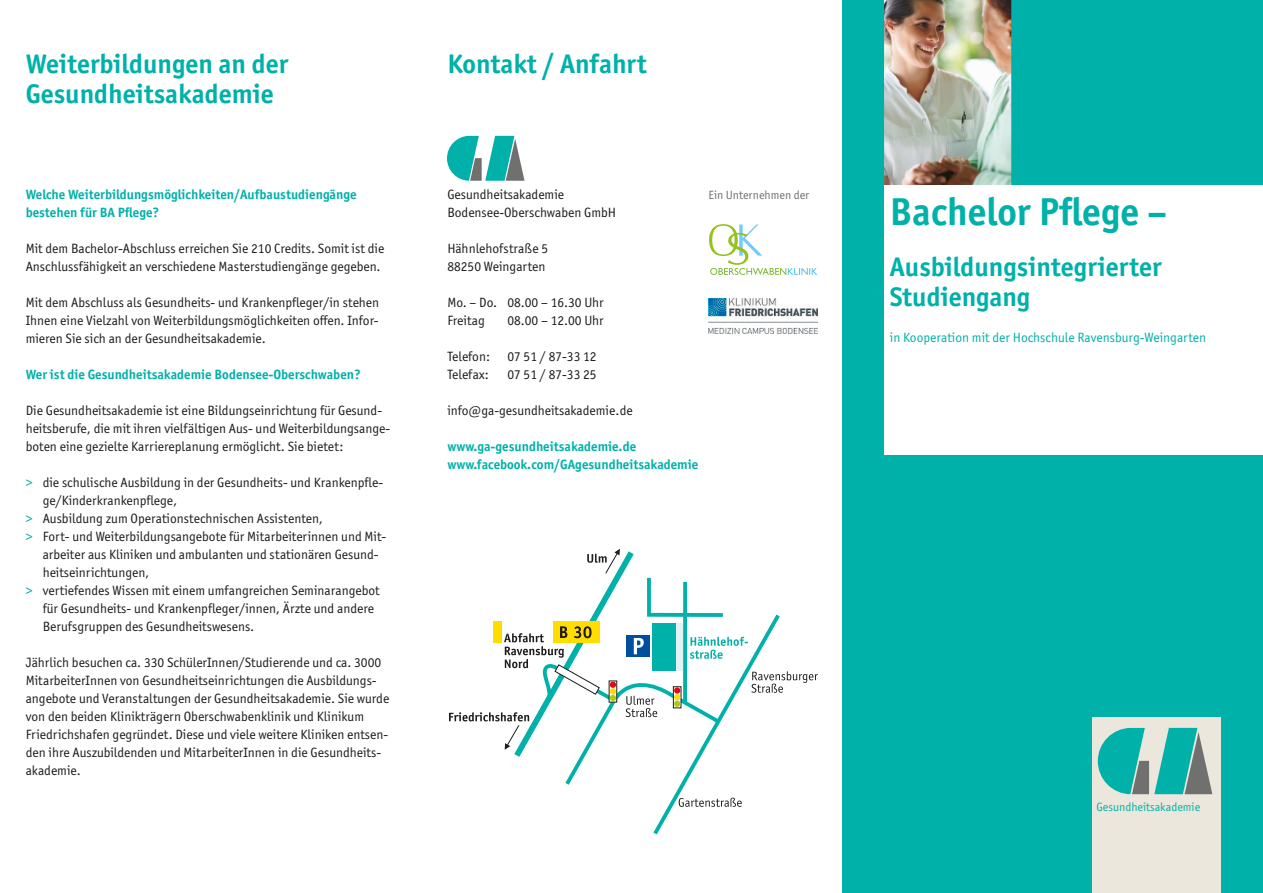
<style>
.page{position:relative;width:1263px;height:893px;background:#fff}
.page>*{position:absolute;margin:0;border:0;box-sizing:border-box;transform-origin:0 0}
.t1{font:700 39px "Officina Sans ITC Pro";color:#00b1aa}
.t2{font:700 27px/30px "Officina Sans ITC Pro";color:#00b1aa}
.t3{font:13.5px/18px "Officina Sans ITC Pro";color:#1d1d1b}
.t4{font:700 13.5px/18px "Officina Sans ITC Pro";color:#00b1aa}
.t5{font:13.5px "Officina Sans ITC Pro";color:#00b1aa}
.t6{font:12px "Officina Sans ITC Pro";color:#00b1aa}
.t7{font:12px "Officina Sans ITC Pro";color:#70706f}
.s1{color:#00b1aa}
</style>
<div class="page">
<div style="left:842px;top:0;width:421px;height:893px;background:#00b1aa"></div>
<img style="left:885px;top:0;width:126px;height:185px">
<div style="left:1092px;top:718px;width:128px;height:175px;background:#ebe7dd"></div>
<svg style="left:449px;top:549px;width:369px;height:285px"></svg>
<div style="left:493px;top:621px;width:8px;height:21px;background:#fd0"></div>
<svg style="left:1098px;top:728px;width:114px;height:66px"></svg>
<svg style="left:447px;top:136px;width:77px;height:45px"></svg>
<div style="left:884px;top:185px;width:379px;height:269px;background:#fff"></div>
<svg style="left:709px;top:224px;width:108px;height:51px"></svg>
<img style="left:708px;top:298px;width:109px;height:35px">
<h2 class="t2" style="left:26px;top:48px;width:264px">Weiterbildungen an der<br>Gesundheitsakademie</h2>
<h2 class="t2" style="left:447px;top:48px;width:201px">Kontakt / Anfahrt</h2>
<p class="t4" style="left:26px;top:185px;width:332px">Welche Weiterbildungsmöglichkeiten/Aufbaustudiengänge bestehen für BA Pflege?</p>
<p class="t3" style="left:26px;top:239px;width:360px">Mit dem Bachelor-Abschluss erreichen Sie 210 Credits. Somit ist die<br>Anschlussfähigkeit an verschiedene Masterstudiengänge gegeben.</p>
<p class="t3" style="left:26px;top:293px;width:355px;text-align:justify">Mit dem Abschluss als Gesundheits- und Krankenpfleger/in stehen Ihnen eine Vielzahl von Weiterbildungsmöglichkeiten offen. Infor&shy;mieren Sie sich an der Gesundheitsakademie.</p>
<p class="t4" style="left:26px;top:365px;width:337px">Wer ist die Gesundheitsakademie Bodensee-Oberschwaben?</p>
<p class="t3" style="left:26px;top:401px;width:366px">Die Gesundheitsakademie ist eine Bildungseinrichtung für Gesund&shy;heitsberufe, die mit ihren vielfältigen Aus- und Weiterbildungsange&shy;boten eine gezielte Karriereplanung ermöglicht. Sie bietet:</p>
<p class="t3" style="left:26px;top:473px;width:359px"><span class="s1">&gt;</span> die schulische Ausbildung in der Gesundheits- und Krankenpfle-</p>
<p class="t3" style="left:43px;top:491px;width:136px">ge/Kinderkrankenpflege,</p>
<p class="t3" style="left:26px;top:509px;width:299px"><span class="s1">&gt;</span> Ausbildung zum Operationstechnischen Assistenten,</p>
<p class="t3" style="left:26px;top:527px;width:362px"><span class="s1">&gt;</span> Fort- und Weiterbildungsangebote für Mitarbeiterinnen und Mit-</p>
<p class="t3" style="left:43px;top:545px;width:337px">arbeiter aus Kliniken und ambulanten und stationären Gesund-</p>
<p class="t3" style="left:43px;top:563px;width:108px">heitseinrichtungen,</p>
<p class="t3" style="left:26px;top:581px;width:356px"><span class="s1">&gt;</span> vertiefendes Wissen mit einem umfangreichen Seminarangebot</p>
<p class="t3" style="left:43px;top:599px;width:333px">für Gesundheits- und Krankenpfleger/innen, Ärzte und andere</p>
<p class="t3" style="left:43px;top:617px;width:213px">Berufsgruppen des Gesundheitswesens.</p>
<p class="t3" style="left:26px;top:653px;width:365px">Jährlich besuchen ca. 330 SchülerInnen/Studierende und ca. 3000<br>MitarbeiterInnen von Gesundheitseinrichtungen die Ausbildungs&shy;angebote und Veranstaltungen der Gesundheitsakademie. Sie wurde von den beiden Klinikträgern Oberschwabenklinik und Klinikum Friedrichshafen gegründet. Diese und viele weitere Kliniken entsen&shy;den ihre Auszubildenden und MitarbeiterInnen in die Gesundheits&shy;akademie.</p>
<p class="t3" style="left:447px;top:185px;width:170px">Gesundheitsakademie<br>Bodensee-Oberschwaben GmbH</p>
<p class="t3" style="left:447px;top:239px;width:102px">Hähnlehofstraße 5<br>88250 Weingarten</p>
<p class="t3" style="left:447px;top:293px;width:158px">Mo. – Do. 08.00 – 16.30 Uhr<br>Freitag</p>
<p class="t3" style="left:507px;top:311px;width:98px">08.00 – 12.00 Uhr</p>
<p class="t3" style="left:447px;top:347px;width:44px">Telefon:</p>
<p class="t3" style="left:507px;top:347px;width:91px">07 51 / 87-33 12</p>
<p class="t3" style="left:447px;top:365px;width:43px">Telefax:</p>
<p class="t3" style="left:507px;top:365px;width:91px">07 51 / 87-33 25</p>
<p class="t3" style="left:447px;top:401px;width:187px">info@ga-gesundheitsakademie.de</p>
<p class="t4" style="left:447px;top:437px;width:252px">www.ga-gesundheitsakademie.de www.facebook.com/GAgesundheitsakademie</p>
<p class="t7" style="left:708px;top:188px;width:102px">Ein Unternehmen der</p>
<h1 class="t1" style="left:890px;top:187px;width:278px">Bachelor Pflege –</h1>
<h2 class="t2" style="left:890px;top:251px;width:273px">Ausbildungsintegrierter<br>Studiengang</h2>
<p class="t5" style="left:890px;top:329px;width:318px">in Kooperation mit der Hochschule Ravensburg-Weingarten</p>
<p class="t6" style="left:1096px;top:800px;width:105px">Gesundheitsakademie</p>
</div>
